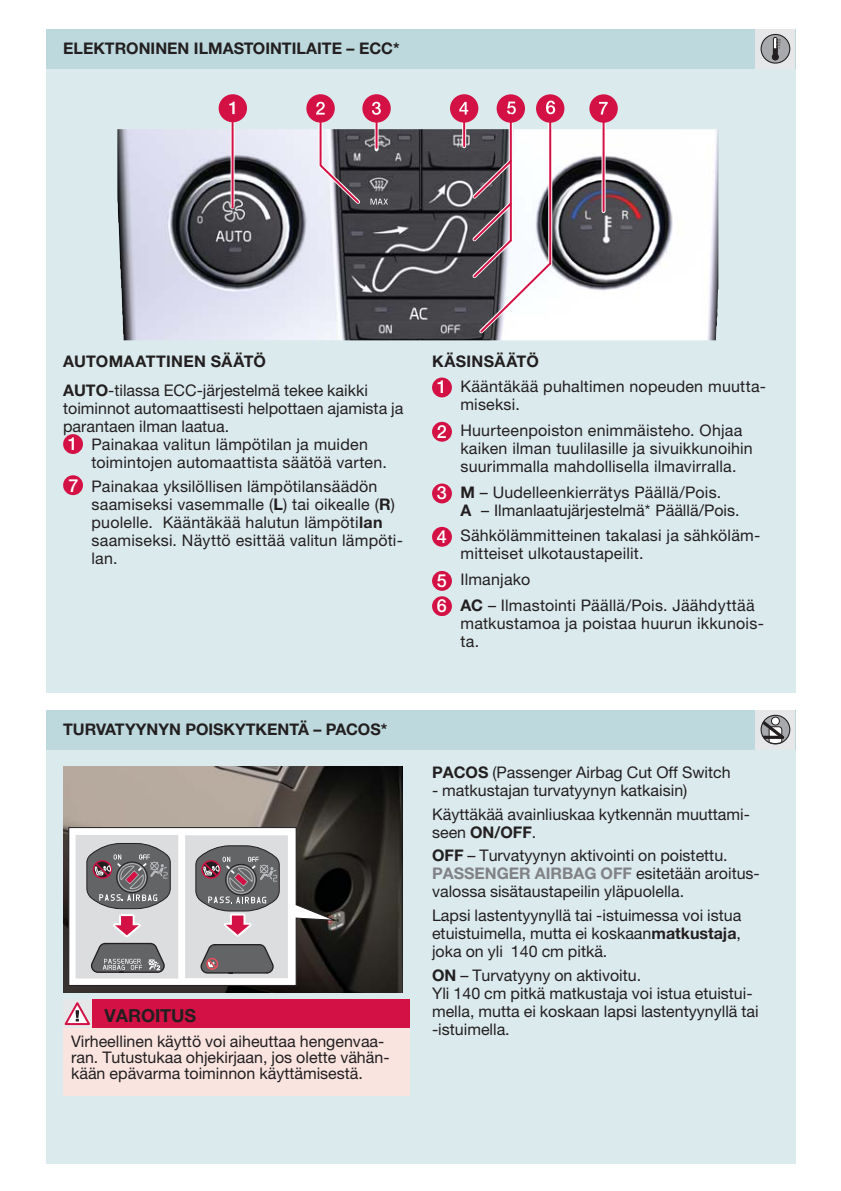
<style>
.page{position:relative;width:841px;height:1191px;background:#fff}
.page>*{position:absolute;margin:0;border:0;box-sizing:border-box;transform-origin:0 0}
.t1{font:700 18px "Helvetica Neue LT Std";letter-spacing:-.005em;color:#231f20}
.t2{font:16px/18px "Helvetica Neue ECG";color:#231f20}
.t3{font:700 16px "Helvetica Neue ECG";color:#231f20}
.s1{font-weight:700}
.s2{font-family:"Helvetica Neue";font-weight:500;font-size:18px;color:#fff}
.s3{font-weight:700;color:#808285}
</style>
<div class="page">
<div style="left:46px;top:709px;width:748px;height:454px;background:#dbeaed"></div>
<div style="left:46px;top:29px;width:748px;height:663px;background:#dbeaed"></div>
<div style="left:46px;top:29px;width:748px;height:40px;background:#bdd9dd"></div>
<div style="left:755px;top:29px;width:39px;height:40px;background:#e6e7e8"></div>
<svg style="left:760px;top:34px;width:29px;height:29px"></svg>
<div style="left:760px;top:34px;width:29px;height:30px;border:1px solid #231f20;border-radius:50%"></div>
<svg style="left:771px;top:37px;width:9px;height:24px"></svg>
<div style="left:46px;top:709px;width:748px;height:40px;background:#bdd9dd"></div>
<div style="left:755px;top:709px;width:39px;height:40px;background:#e6e7e8"></div>
<svg style="left:760px;top:715px;width:29px;height:28px"></svg>
<div style="left:760px;top:714px;width:29px;height:30px;border:1px solid #231f20;border-radius:50%"></div>
<div style="left:770px;top:716px;width:9px;height:9px;border:1px solid #231f20;border-radius:50%"></div>
<svg style="left:761px;top:720px;width:22px;height:24px"></svg>
<img style="left:63px;top:766px;width:339px;height:226px">
<svg style="left:68px;top:826px;width:272px;height:160px;background:#888684"></svg>
<svg style="left:185px;top:835px;width:103px;height:142px"></svg>
<svg style="left:75px;top:834px;width:103px;height:144px"></svg>
<img style="left:117px;top:129px;width:601px;height:211px">
<svg style="left:230px;top:122px;width:4px;height:84px"></svg>
<hr style="left:231px;top:112px;width:2px;height:95px;background:#d31145">
<div style="left:218px;top:94px;width:29px;height:28px;background:#d31145;border-radius:50%"></div>
<svg style="left:229px;top:102px;width:5px;height:12px"></svg>
<svg style="left:374px;top:123px;width:4px;height:26px"></svg>
<hr style="left:375px;top:115px;width:2px;height:33px;background:#d31145">
<div style="left:362px;top:94px;width:28px;height:29px;background:#d31145;border-radius:50%"></div>
<svg style="left:372px;top:102px;width:8px;height:13px"></svg>
<svg style="left:462px;top:123px;width:4px;height:23px"></svg>
<hr style="left:463px;top:115px;width:2px;height:31px;background:#d31145">
<div style="left:449px;top:94px;width:29px;height:29px;background:#d31145;border-radius:50%"></div>
<svg style="left:459px;top:102px;width:9px;height:12px"></svg>
<div style="left:306px;top:94px;width:28px;height:29px;background:#d31145;border-radius:50%"></div>
<svg style="left:316px;top:102px;width:47px;height:105px"></svg>
<svg style="left:601px;top:123px;width:4px;height:88px"></svg>
<hr style="left:602px;top:115px;width:2px;height:96px;background:#d31145">
<div style="left:589px;top:94px;width:28px;height:29px;background:#d31145;border-radius:50%"></div>
<svg style="left:548px;top:123px;width:4px;height:32px"></svg>
<div style="left:535px;top:94px;width:29px;height:29px;background:#d31145;border-radius:50%"></div>
<svg style="left:508px;top:123px;width:4px;height:32px"></svg>
<div style="left:496px;top:94px;width:28px;height:29px;background:#d31145;border-radius:50%"></div>
<svg style="left:507px;top:101px;width:8px;height:13px"></svg>
<svg style="left:599px;top:102px;width:8px;height:12px"></svg>
<hr style="left:509px;top:115px;width:2px;height:125px;background:#d31145">
<svg style="left:468px;top:155px;width:87px;height:182px;background:#a8a0a6"></svg>
<hr style="left:549px;top:115px;width:2px;height:149px;background:#d31145">
<svg style="left:546px;top:101px;width:9px;height:13px"></svg>
<svg style="left:370px;top:198px;width:17px;height:7px"></svg>
<div style="left:63px;top:434px;width:20px;height:20px;background:#d31145;border-radius:50%"></div>
<div style="left:63px;top:475px;width:20px;height:20px;background:#d31145;border-radius:50%"></div>
<div style="left:432px;top:377px;width:19px;height:20px;background:#d31145;border-radius:50%"></div>
<div style="left:432px;top:421px;width:19px;height:20px;background:#d31145;border-radius:50%"></div>
<div style="left:432px;top:483px;width:19px;height:20px;background:#d31145;border-radius:50%"></div>
<div style="left:432px;top:526px;width:19px;height:20px;background:#d31145;border-radius:50%"></div>
<div style="left:432px;top:571px;width:19px;height:19px;background:#d31145;border-radius:50%"></div>
<div style="left:432px;top:596px;width:19px;height:19px;background:#d31145;border-radius:50%"></div>
<div style="left:63px;top:999px;width:346px;height:28px;background:#d31145"></div>
<div style="left:63px;top:1027px;width:346px;height:68px;background:#f9e4e0"></div>
<div style="left:63px;top:999px;width:28px;height:28px;background:#e6e7e8"></div>
<svg style="left:64px;top:999px;width:28px;height:27px"></svg>
<p class="t3" style="left:63px;top:40px;width:338px">ELEKTRONINEN ILMASTOINTILAITE – ECC*</p>
<p class="t2" style="left:63px;top:347px;width:306px;line-height:29.4px"><span class="s1">AUTOMAATTINEN SÄÄTÖ<br>AUTO</span>-tilassa ECC-järjestelmä tekee kaikki</p>
<p class="t2" style="left:63px;top:400px;width:341px">toiminnot automaattisesti helpottaen ajamista ja parantaen ilman laatua.<br><span class="s2">1</span> Painakaa valitun lämpötilan ja muiden</p>
<p class="t2" style="left:68px;top:451px;width:319px;line-height:23.6px;text-indent:23px">toimintojen automaattista säätöä varten.<br><span class="s2">7</span> Painakaa yksilöllisen lämpötilansäädön</p>
<p class="t2" style="left:91px;top:496px;width:313px">saamiseksi vasemmalle (<span class="s1">L</span>) tai oikealle (<span class="s1">R</span>) puolelle. Kääntäkää halutun lämpöti<span class="s1">lan </span>saamiseksi. Näyttö esittää valitun lämpöti&shy;lan.</p>
<p class="t2" style="left:432px;top:349px;width:335px;line-height:25.6px"><span class="s1">KÄSINSÄÄTÖ<br></span><span class="s2">1</span> Kääntäkää puhaltimen nopeuden muutta-</p>
<p class="t2" style="left:436px;top:393px;width:307px;line-height:25.6px;text-indent:24px">miseksi.<br><span class="s2">2</span> Huurteenpoiston enimmäisteho. Ohjaa</p>
<p class="t2" style="left:460px;top:440px;width:294px">kaiken ilman tuulilasille ja sivuikkunoihin suurimmalla mahdollisella ilmavirralla.</p>
<p class="t2" style="left:460px;top:484px;width:280px;text-indent:-24px"><span class="s2">3</span> <span class="s1">M</span> – Uudelleenkierrätys Päällä/Pois.<br><span class="s1">A</span> – Ilmanlaatujärjestelmä* Päällä/Pois.</p>
<p class="t2" style="left:460px;top:528px;width:301px;text-indent:-24px"><span class="s2">4</span> Sähkölämmitteinen takalasi ja sähköläm&shy;mitteiset ulkotaustapeilit.</p>
<p class="t2" style="left:436px;top:567px;width:319px;line-height:25.6px"><span class="s2">5</span> Ilmanjako<br><span class="s2">6</span> <span class="s1">AC</span> – Ilmastointi Päällä/Pois. Jäähdyttää</p>
<p class="t2" style="left:460px;top:615px;width:305px">matkustamoa ja poistaa huurun ikkunois&shy;ta.</p>
<p class="t3" style="left:63px;top:720px;width:325px">TURVATYYNYN POISKYTKENTÄ – PACOS*</p>
<p class="t1" style="left:105px;top:1005px;width:93px">VAROITUS</p>
<p class="t2" style="left:71px;top:1034px;width:320px;line-height:16px">Virheellinen käyttö voi aiheuttaa hengenvaa&shy;ran. Tutustukaa ohjekirjaan, jos olette vähän&shy;kään epävarma toiminnon käyttämisestä.</p>
<p class="t2" style="left:432px;top:764px;width:300px"><span class="s1">PACOS</span> (Passenger Airbag Cut Off Switch</p>
<p class="t2" style="left:432px;top:779px;width:319px;line-height:23.6px">- matkustajan turvatyynyn katkaisin)<br>Käyttäkää avainliuskaa kytkennän muuttami-</p>
<p class="t2" style="left:432px;top:821px;width:297px;line-height:23.6px">seen <span class="s1">ON/OFF</span>.<br><span class="s1">OFF</span> – Turvatyynyn aktivointi on poistettu.</p>
<p class="t2" style="left:432px;top:865px;width:329px"><span class="s3">PASSENGER AIRBAG OFF</span> esitetään aroitus&shy;valossa sisätaustapeilin yläpuolella.</p>
<p class="t2" style="left:432px;top:907px;width:310px;text-align:justify">Lapsi lastentyynyllä tai -istuimessa voi istua etuistuimella, mutta ei koskaan<span class="s1">matkustaja</span>, joka on yli 140 cm pitkä.</p>
<p class="t2" style="left:432px;top:967px;width:328px"><span class="s1">ON</span> – Turvatyyny on aktivoitu.<br>Yli 140 cm pitkä matkustaja voi istua etuistui&shy;mella, mutta ei koskaan lapsi lastentyynyllä tai -istuimella.</p>
</div>
